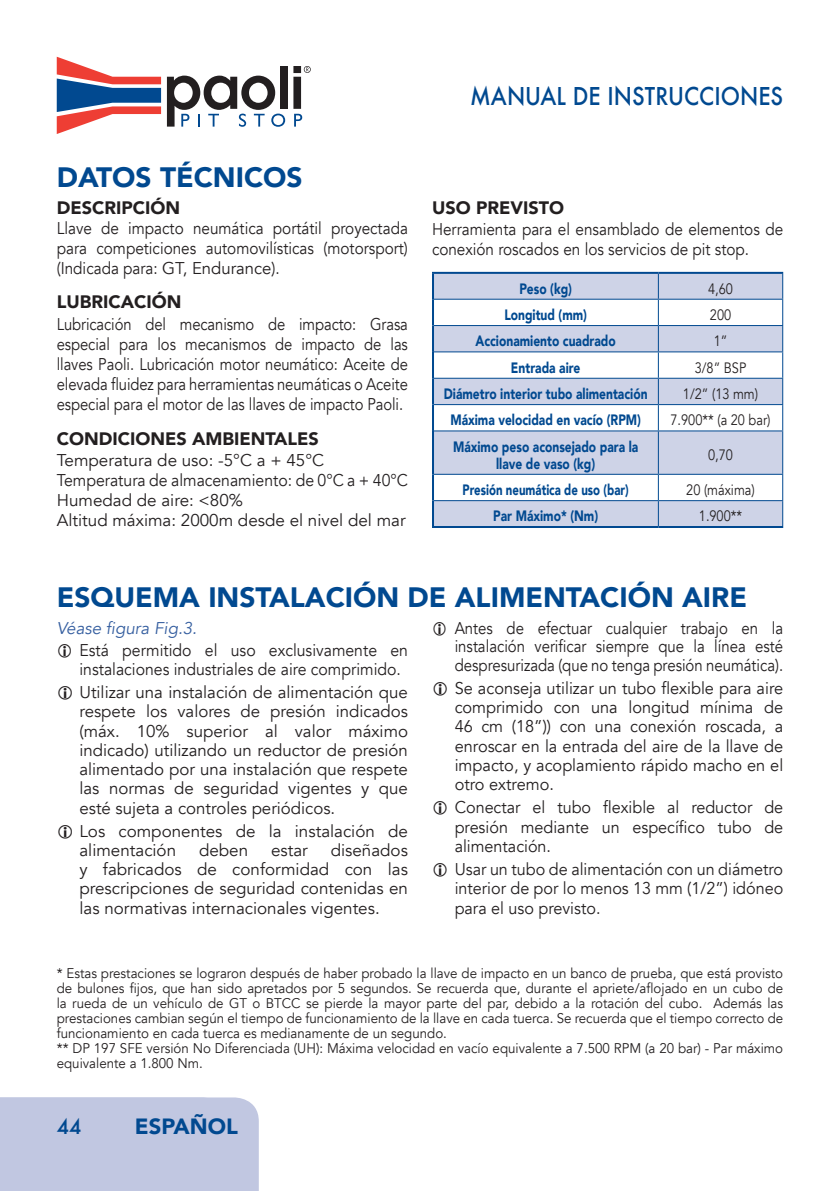
<style>
.page{position:relative;width:840px;height:1191px;background:#fff}
.page>*{position:absolute;margin:0;border:0;box-sizing:border-box;transform-origin:0 0}
.t1{font:900 28px "Avenir";color:#014990}
.t2{font:500 24px "Futura";color:#014990;scale:.9 1}
.t3{font:900 22px "Avenir";color:#014990}
.t4{font:500 20px "Futura";color:#014990}
.t5{font:900 18px "Avenir";color:#231f20}
.t6{font:17px/19.2px "Avenir";color:#231f20}
.t7{font:17px/20px "Avenir";color:#231f20;text-align:justify;scale:.87 1}
.t8{font:17px/20px "Avenir";color:#231f20;text-align:justify;scale:.9 1}
.t9{font:17px/19.2px "Avenir";color:#231f20;text-align:justify;scale:.96 1}
.t10{font:17px/19.2px "Avenir";color:#231f20;text-align:justify;scale:.95 1}
.t11{font:17px/18.8px "Avenir";color:#231f20;text-align:justify;scale:.88 1}
.t12{font:17px/19.2px "Avenir";color:#231f20;scale:.93 1}
.t13{font:italic 17px "Avenir";color:#365fa0}
.t14{font:900 15px/17px "Avenir";color:#014990;text-align:center;scale:.8 1}
.t15{font:15px "Avenir";color:#231f20;scale:.85 1}
.t16{font:900 15px "Avenir";color:#014990;scale:.76 1}
.t17{font:14px/15px "Avenir";color:#231f20;scale:.95 1}
</style>
<div class="page">
<div style="left:0;top:1097px;width:259px;height:94px;background:#c1c7e1"></div>
<svg style="left:57px;top:57px;width:104px;height:77px"></svg>
<svg style="left:167px;top:76px;width:118px;height:51px"></svg>
<div style="left:279px;top:66px;width:8px;height:43px;background:#231f20"></div>
<svg style="left:293px;top:66px;width:17px;height:61px"></svg>
<svg style="left:434px;top:274px;width:347px;height:252px;fill:#ced3e7"></svg>
<hr style="left:432px;top:272px;width:226px;height:2px;background:#014990">
<hr style="left:432px;top:274px;width:2px;height:25px;background:#014990">
<hr style="left:658px;top:272px;width:124px;height:2px;background:#014990">
<hr style="left:432px;top:299px;width:2px;height:26px;background:#014990">
<hr style="left:432px;top:325px;width:2px;height:27px;background:#014990">
<hr style="left:432px;top:352px;width:2px;height:26px;background:#014990">
<hr style="left:432px;top:378px;width:2px;height:26px;background:#014990">
<hr style="left:432px;top:404px;width:2px;height:27px;background:#014990">
<hr style="left:432px;top:431px;width:2px;height:43px;background:#014990">
<hr style="left:432px;top:474px;width:2px;height:26px;background:#014990">
<hr style="left:434px;top:299px;width:224px;height:1px;background:#014990">
<hr style="left:434px;top:325px;width:224px;height:1px;background:#014990">
<hr style="left:434px;top:351px;width:224px;height:1px;background:#014990">
<hr style="left:434px;top:378px;width:224px;height:1px;background:#014990">
<hr style="left:434px;top:404px;width:224px;height:1px;background:#014990">
<hr style="left:434px;top:430px;width:224px;height:1px;background:#014990">
<hr style="left:434px;top:474px;width:224px;height:1px;background:#014990">
<svg style="left:657px;top:274px;width:1px;height:156px"></svg>
<hr style="left:657px;top:431px;width:1px;height:43px;background:#014990">
<hr style="left:658px;top:299px;width:124px;height:1px;background:#014990">
<svg style="left:781px;top:274px;width:1px;height:132px"></svg>
<hr style="left:781px;top:431px;width:1px;height:43px;background:#014990">
<hr style="left:658px;top:325px;width:124px;height:1px;background:#014990">
<hr style="left:658px;top:351px;width:124px;height:1px;background:#014990">
<hr style="left:658px;top:378px;width:124px;height:1px;background:#014990">
<hr style="left:658px;top:404px;width:124px;height:1px;background:#014990">
<hr style="left:658px;top:430px;width:124px;height:1px;background:#014990">
<hr style="left:658px;top:474px;width:124px;height:1px;background:#014990">
<hr style="left:432px;top:500px;width:2px;height:26px;background:#014990">
<hr style="left:434px;top:500px;width:224px;height:1px;background:#014990">
<hr style="left:432px;top:526px;width:226px;height:2px;background:#014990">
<svg style="left:657px;top:475px;width:1px;height:51px"></svg>
<hr style="left:658px;top:500px;width:124px;height:1px;background:#014990">
<svg style="left:781px;top:500px;width:1px;height:26px"></svg>
<hr style="left:658px;top:526px;width:124px;height:2px;background:#014990">
<h1 class="t1" style="left:57px;top:153px;width:247px">DATOS TÉCNICOS</h1>
<p class="t5" style="left:57px;top:192px;width:125px">DESCRIPCIÓN</p>
<p class="t8" style="left:57px;top:218px;width:391px">Llave de impacto neumática portátil proyectada para competiciones automovilísticas (motorsport) (Indicada para: GT, Endurance).</p>
<p class="t5" style="left:57px;top:286px;width:126px">LUBRICACIÓN</p>
<p class="t7" style="left:57px;top:314px;width:405px">Lubricación del mecanismo de impacto: Grasa especial para los mecanismos de impacto de las llaves Paoli. Lubricación motor neumático: Aceite de elevada fluidez para herramientas neumáticas o Aceite especial para el motor de las llaves de impacto Paoli.</p>
<p class="t5" style="left:57px;top:423px;width:263px">CONDICIONES AMBIENTALES</p>
<p class="t6" style="left:57px;top:451px;width:352px;line-height:20px">Temperatura de uso: -5°C a + 45°C Temperatura de almacenamiento: de 0°C a + 40°C Humedad de aire: &lt;80%<br>Altitud máxima: 2000m desde el nivel del mar</p>
<h2 class="t2" style="left:470px;top:80px;width:349px">MANUAL DE INSTRUCCIONES</h2>
<p class="t5" style="left:432px;top:192px;width:133px">USO PREVISTO</p>
<p class="t8" style="left:432px;top:220px;width:391px">Herramienta para el ensamblado de elementos de conexión roscados en los servicios de pit stop.</p>
<p class="t14" style="left:519px;top:279px;width:67px">Peso (kg)</p>
<p class="t15" style="left:707px;top:279px;width:31px">4,60</p>
<p class="t14" style="left:504px;top:306px;width:105px">Longitud (mm)</p>
<p class="t15" style="left:709px;top:306px;width:27px">200</p>
<p class="t14" style="left:475px;top:332px;width:177px">Accionamiento cuadrado</p>
<p class="t15" style="left:713px;top:332px;width:18px">1”</p>
<p class="t14" style="left:510px;top:358px;width:88px">Entrada aire</p>
<p class="t15" style="left:694px;top:358px;width:62px">3/8” BSP</p>
<p class="t14" style="left:443px;top:385px;width:256px">Diámetro interior tubo alimentación</p>
<p class="t15" style="left:682px;top:385px;width:90px">1/2” (13 mm)</p>
<p class="t14" style="left:450px;top:411px;width:240px">Máxima velocidad en vacío (RPM)</p>
<p class="t15" style="left:670px;top:411px;width:119px">7.900** (a 20 bar)</p>
<p class="t14" style="left:453px;top:437px;width:233px">Máximo peso aconsejado para la llave de vaso (kg)</p>
<p class="t15" style="left:707px;top:446px;width:31px">0,70</p>
<p class="t16" style="left:462px;top:477px;width:220px">Presión neumática de uso (bar)</p>
<p class="t15" style="left:685px;top:481px;width:82px">20 (máxima)</p>
<p class="t14" style="left:493px;top:507px;width:133px">Par Máximo* (Nm)</p>
<p class="t15" style="left:698px;top:507px;width:52px">1.900**</p>
<h1 class="t1" style="left:57px;top:573px;width:691px">ESQUEMA INSTALACIÓN DE ALIMENTACIÓN AIRE</h1>
<p class="t13" style="left:57px;top:618px;width:142px">Véase figura Fig.3.</p>
<p class="t12" style="left:79px;top:640px;width:354px">Está permitido el uso exclusivamente en instalaciones industriales de aire comprimido.</p>
<p class="t6" style="left:79px;top:683px;width:330px;text-align:justify">Utilizar una instalación de alimentación que respete los valores de presión indicados (máx. 10% superior al valor máximo indicado) utilizando un reductor de presión alimentado por una instalación que respete las normas de seguridad vigentes y que esté sujeta a controles periódicos.</p>
<p class="t6" style="left:79px;top:821px;width:330px">Los componentes de la instalación de alimentación</p>
<p class="t6" style="left:79px;top:840px;width:330px;text-align:justify;text-indent:251px">diseñados y fabricados de conformidad con las prescripciones de seguridad contenidas en las normativas internacionales vigentes.</p>
<p class="t6" style="left:199px;top:840px;width:51px">deben</p>
<p class="t6" style="left:271px;top:840px;width:38px">estar</p>
<p class="t11" style="left:454px;top:619px;width:374px">Antes de efectuar cualquier trabajo en la instalación verificar siempre que la línea esté despresurizada (que no tenga presión neumática).</p>
<p class="t9" style="left:454px;top:679px;width:343px">Se aconseja utilizar un tubo flexible para aire comprimido con una longitud mínima de 46 cm (18”)) con una conexión roscada, a enroscar en la entrada del aire de la llave de impacto, y acoplamiento rápido macho en el otro extremo.</p>
<p class="t10" style="left:454px;top:798px;width:347px">Conectar el tubo flexible al reductor de presión mediante un específico tubo de alimentación.</p>
<p class="t10" style="left:454px;top:860px;width:347px">Usar un tubo de alimentación con un diámetro interior de por lo menos 13 mm (1/2”) idóneo para el uso previsto.</p>
<p class="t17" style="left:57px;top:966px;width:765px">* Estas prestaciones se lograron después de haber probado la llave de impacto en un banco de prueba, que está provisto de bulones fijos, que han sido apretados por 5 segundos. Se recuerda que, durante el apriete/aflojado en un cubo de la rueda de un vehículo de GT o BTCC se pierde la mayor parte del par, debido a la rotación del cubo. Además las prestaciones cambian según el tiempo de funcionamiento de la llave en cada tuerca. Se recuerda que el tiempo correcto de funcionamiento en cada tuerca es medianamente de un segundo.<br>** DP 197 SFE versión No Diferenciada (UH): Máxima velocidad en vacío equivalente a 7.500 RPM (a 20 bar) - Par máximo equivalente a 1.800 Nm.</p>
<h3 class="t4" style="left:57px;top:1113px;width:26px">44</h3>
<h3 class="t3" style="left:135px;top:1107px;width:105px">ESPAÑOL</h3>
</div>
